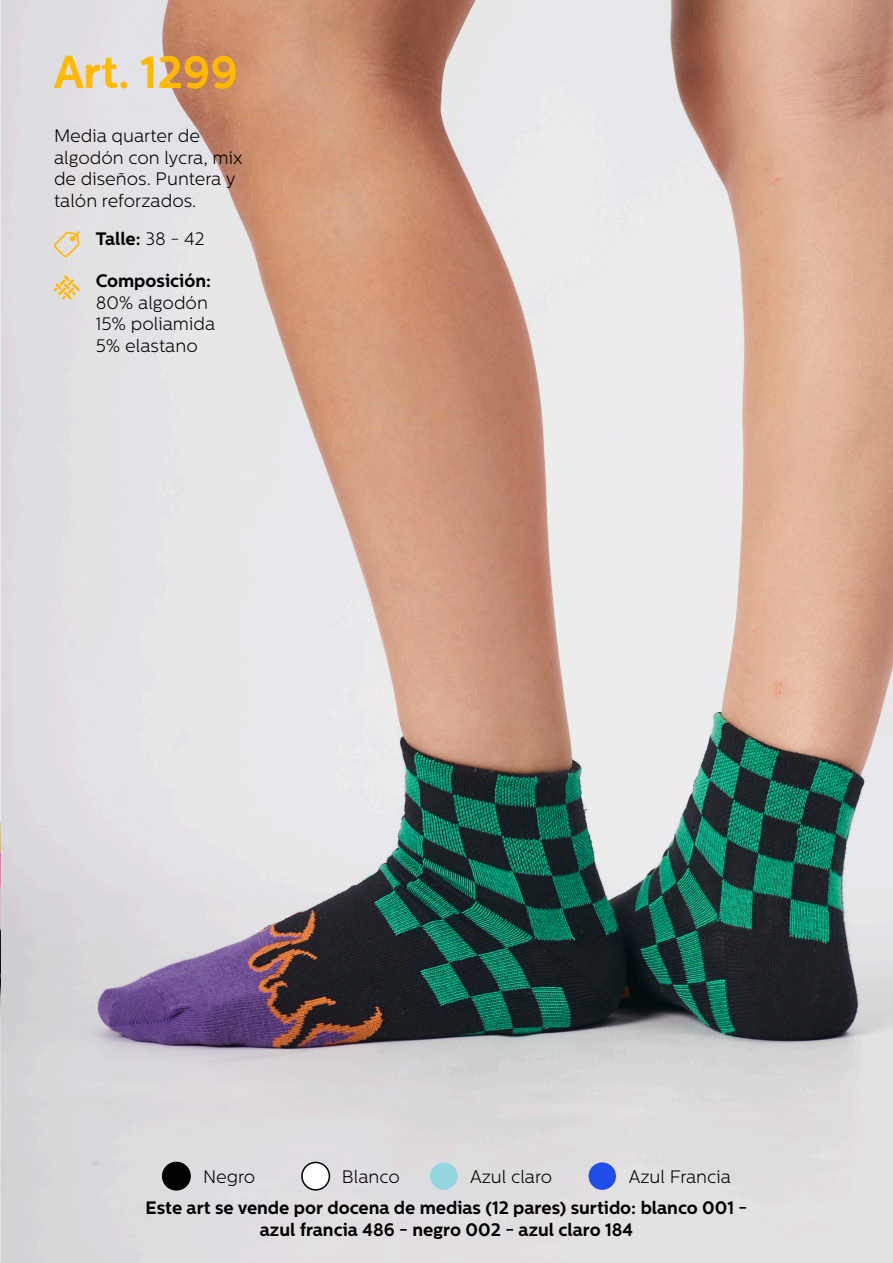
<style>
.page{position:relative;width:893px;height:1263px;background:#fff}
.page>*{position:absolute;margin:0;border:0;box-sizing:border-box;transform-origin:0 0}
.t1{font:700 45px "Centrale Sans";color:#ffba00}
.t2{font:300 18px/21.6px "Centrale Sans";color:#000}
.t3{font:700 18px "Centrale Sans";color:#000}
.s1{font-weight:300}
</style>
<div class="page">
<img style="left:0;top:0;width:893px;height:1263px">
<svg style="left:54px;top:231px;width:26px;height:26px"></svg>
<svg style="left:54px;top:275px;width:26px;height:24px"></svg>
<div style="left:163px;top:1162px;width:27px;height:28px;background:#000;border-radius:50%"></div>
<div style="left:162px;top:1162px;width:29px;height:28px;border:2px solid #000;border-radius:50%"></div>
<div style="left:302px;top:1162px;width:27px;height:28px;background:#fff;border-radius:50%"></div>
<div style="left:301px;top:1162px;width:29px;height:28px;border:2px solid #000;border-radius:50%"></div>
<div style="left:430px;top:1162px;width:28px;height:28px;background:#95d7e1;border-radius:50%"></div>
<div style="left:588px;top:1162px;width:28px;height:28px;background:#214eea;border-radius:50%"></div>
<p class="t1" style="left:54px;top:45px;width:186px">Art. 1299</p>
<p class="t2" style="left:54px;top:125px;width:190px">Media quarter de algodón con lycra, mix de diseños. Puntera y talón reforzados.</p>
<p class="t3" style="left:96px;top:228px;width:111px">Talle: <span class="s1">38 - 42</span></p>
<p class="t3" style="left:96px;top:270px;width:117px">Composición:</p>
<p class="t2" style="left:96px;top:291px;width:114px">80% algodón</p>
<p class="t2" style="left:96px;top:313px;width:121px">15% poliamida</p>
<p class="t2" style="left:96px;top:335px;width:104px">5% elastano</p>
<p class="t2" style="left:203px;top:1166px;width:54px">Negro</p>
<p class="t2" style="left:342px;top:1166px;width:60px">Blanco</p>
<p class="t2" style="left:470px;top:1166px;width:84px">Azul claro</p>
<p class="t2" style="left:629px;top:1166px;width:104px">Azul Francia</p>
<p class="t3" style="left:146px;top:1197px;width:603px">Este art se vende por docena de medias (12 pares) surtido: blanco 001 -</p>
<p class="t3" style="left:260px;top:1219px;width:375px">azul francia 486 - negro 002 - azul claro 184</p>
</div>
